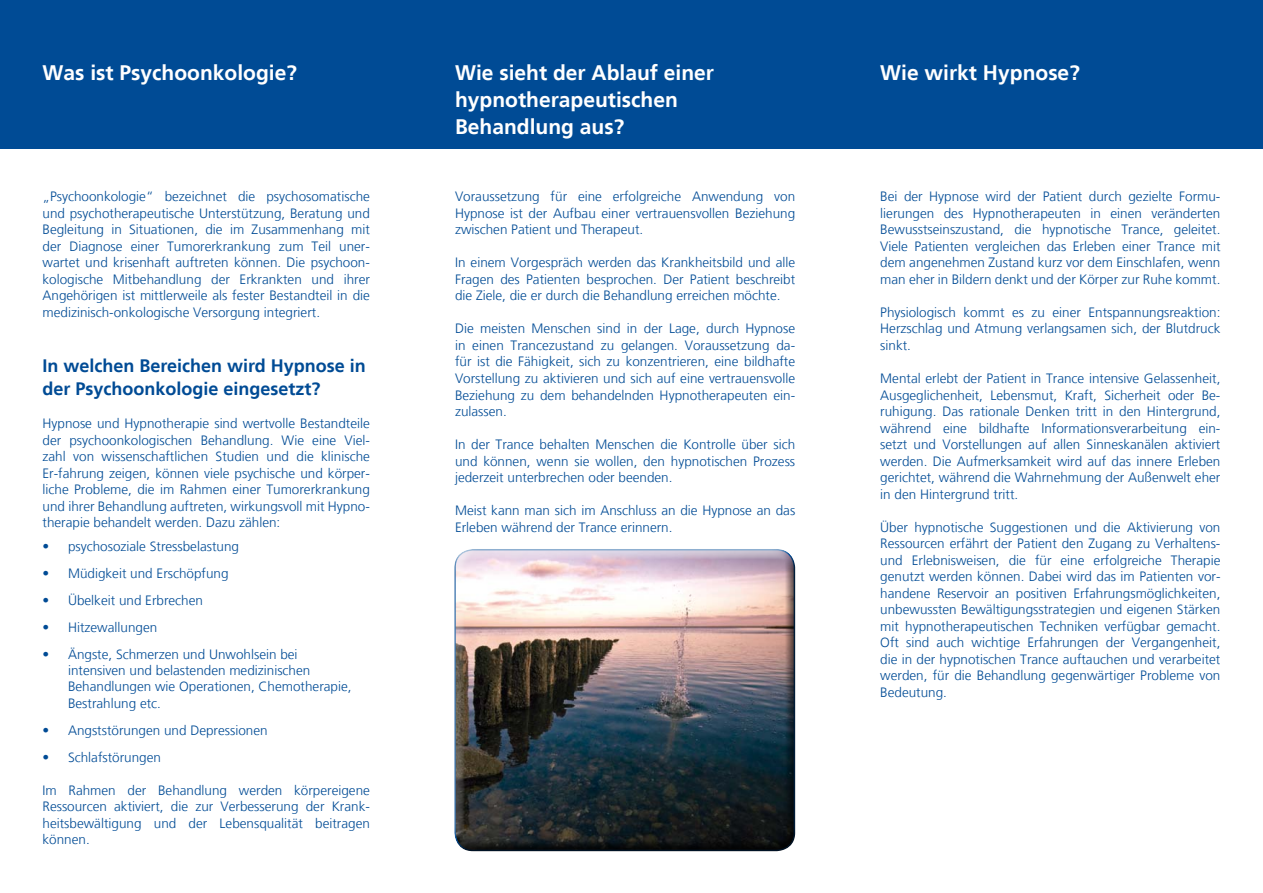
<style>
.page{position:relative;width:1263px;height:893px;background:#fff}
.page>*{position:absolute;margin:0;border:0;box-sizing:border-box;transform-origin:0 0}
.t1{font:700 21px "Frutiger LT";color:#fff}
.t2{font:700 18px/22.5px "Frutiger LT";color:#004b95}
.t3{font:300 13.5px/16.5px "Frutiger LT";color:#004b95;text-align:justify}
</style>
<div class="page">
<div style="left:0;top:0;width:1263px;height:149px;background:#004b95"></div>
<div style="left:453px;top:552px;width:345px;height:300px;background:#000;opacity:.75"></div>
<p class="t1" style="left:43px;top:60px;width:256px">Was ist Psychoonkologie?</p>
<p class="t3" style="left:43px;top:189px;width:329px">„Psychoonkologie“ bezeichnet die psychosomatische und psychotherapeutische Unterstützung, Beratung und Begleitung in Situationen, die im Zusammenhang mit der Diagnose einer Tumorerkrankung zum Teil uner&shy;wartet und krisenhaft auftreten können. Die psychoon&shy;kologische Mitbehandlung der Erkrankten und ihrer Angehörigen ist mittlerweile als fester Bestandteil in die medizinisch-onkologische Versorgung integriert.</p>
<p class="t2" style="left:43px;top:355px;width:325px">In welchen Bereichen wird Hypnose in der Psychoonkologie eingesetzt?</p>
<p class="t3" style="left:43px;top:415px;width:329px">Hypnose und Hypnotherapie sind wertvolle Bestandteile der psychoonkologischen Behandlung. Wie eine Viel&shy;zahl von wissenschaftlichen Studien und die klinische Er-fahrung zeigen, können viele psychische und körper&shy;liche Probleme, die im Rahmen einer Tumorerkrankung und ihrer Behandlung auftreten, wirkungsvoll mit Hypno&shy;therapie behandelt werden. Dazu zählen:</p>
<p class="t3" style="left:43px;top:538px;width:198px">• psychosoziale Stressbelastung</p>
<p class="t3" style="left:43px;top:565px;width:188px">• Müdigkeit und Erschöpfung</p>
<p class="t3" style="left:43px;top:592px;width:162px">• Übelkeit und Erbrechen</p>
<p class="t3" style="left:43px;top:619px;width:116px">• Hitzewallungen</p>
<p class="t3" style="left:43px;top:646px;width:257px">• Ängste, Schmerzen und Unwohlsein bei</p>
<p class="t3" style="left:68px;top:662px;width:244px">intensiven und belastenden medizinischen</p>
<p class="t3" style="left:68px;top:679px;width:285px">Behandlungen wie Operationen, Chemotherapie,</p>
<p class="t3" style="left:68px;top:695px;width:95px">Bestrahlung etc.</p>
<p class="t3" style="left:43px;top:722px;width:227px">• Angststörungen und Depressionen</p>
<p class="t3" style="left:43px;top:749px;width:120px">• Schlafstörungen</p>
<p class="t3" style="left:43px;top:782px;width:329px">Im Rahmen der Behandlung werden körpereigene Ressourcen aktiviert, die zur Verbesserung der Krank&shy;heitsbewältigung und der Lebensqualität beitragen können.</p>
<p class="t1" style="left:455px;top:60px;width:261px">Wie sieht der Ablauf einer</p>
<p class="t1" style="left:455px;top:87px;width:224px">hypnotherapeutischen</p>
<p class="t1" style="left:455px;top:114px;width:171px">Behandlung aus?</p>
<p class="t3" style="left:455px;top:189px;width:342px">Voraussetzung für eine erfolgreiche Anwendung von Hypnose ist der Aufbau einer vertrauensvollen Beziehung zwischen Patient und Therapeut.</p>
<p class="t3" style="left:455px;top:255px;width:342px">In einem Vorgespräch werden das Krankheitsbild und alle Fragen des Patienten besprochen. Der Patient beschreibt die Ziele, die er durch die Behandlung erreichen möchte.</p>
<p class="t3" style="left:455px;top:321px;width:342px">Die meisten Menschen sind in der Lage, durch Hypnose in einen Trancezustand zu gelangen. Voraussetzung da&shy;für ist die Fähigkeit, sich zu konzentrieren, eine bildhafte Vorstellung zu aktivieren und sich auf eine vertrauensvolle Beziehung zu dem behandelnden Hypnotherapeuten ein&shy;zulassen.</p>
<p class="t3" style="left:455px;top:436px;width:342px">In der Trance behalten Menschen die Kontrolle über sich und können, wenn sie wollen, den hypnotischen Prozess jederzeit unterbrechen oder beenden.</p>
<p class="t3" style="left:455px;top:502px;width:342px">Meist kann man sich im Anschluss an die Hypnose an das<br>Erleben während der Trance erinnern.</p>
<p class="t1" style="left:880px;top:60px;width:201px">Wie wirkt Hypnose?</p>
<p class="t3" style="left:880px;top:189px;width:342px">Bei der Hypnose wird der Patient durch gezielte Formu&shy;lierungen des Hypnotherapeuten in einen veränderten Bewusstseinszustand, die hypnotische Trance, geleitet.<br>Viele Patienten vergleichen das Erleben einer Trance mit dem angenehmen Zustand kurz vor dem Einschlafen, wenn man eher in Bildern denkt und der Körper zur Ruhe kommt.</p>
<p class="t3" style="left:880px;top:304px;width:342px">Physiologisch kommt es zu einer Entspannungsreaktion:<br>Herzschlag und Atmung verlangsamen sich, der Blutdruck sinkt.</p>
<p class="t3" style="left:880px;top:370px;width:342px">Mental erlebt der Patient in Trance intensive Gelassenheit, Ausgeglichenheit, Lebensmut, Kraft, Sicherheit oder Be&shy;ruhigung. Das rationale Denken tritt in den Hintergrund, während eine bildhafte Informationsverarbeitung ein&shy;setzt und Vorstellungen auf allen Sinneskanälen aktiviert werden. Die Aufmerksamkeit wird auf das innere Erleben gerichtet, während die Wahrnehmung der Außenwelt eher in den Hintergrund tritt.</p>
<p class="t3" style="left:880px;top:519px;width:342px">Über hypnotische Suggestionen und die Aktivierung von Ressourcen erfährt der Patient den Zugang zu Verhaltens&shy;und Erlebnisweisen, die für eine erfolgreiche Therapie genutzt werden können. Dabei wird das im Patienten vor&shy;handene Reservoir an positiven Erfahrungsmöglichkeiten, unbewussten Bewältigungsstrategien und eigenen Stärken mit hypnotherapeutischen Techniken verfügbar gemacht.<br>Oft sind auch wichtige Erfahrungen der Vergangenheit, die in der hypnotischen Trance auftauchen und verarbeitet werden, für die Behandlung gegenwärtiger Probleme von Bedeutung.</p>
</div>
